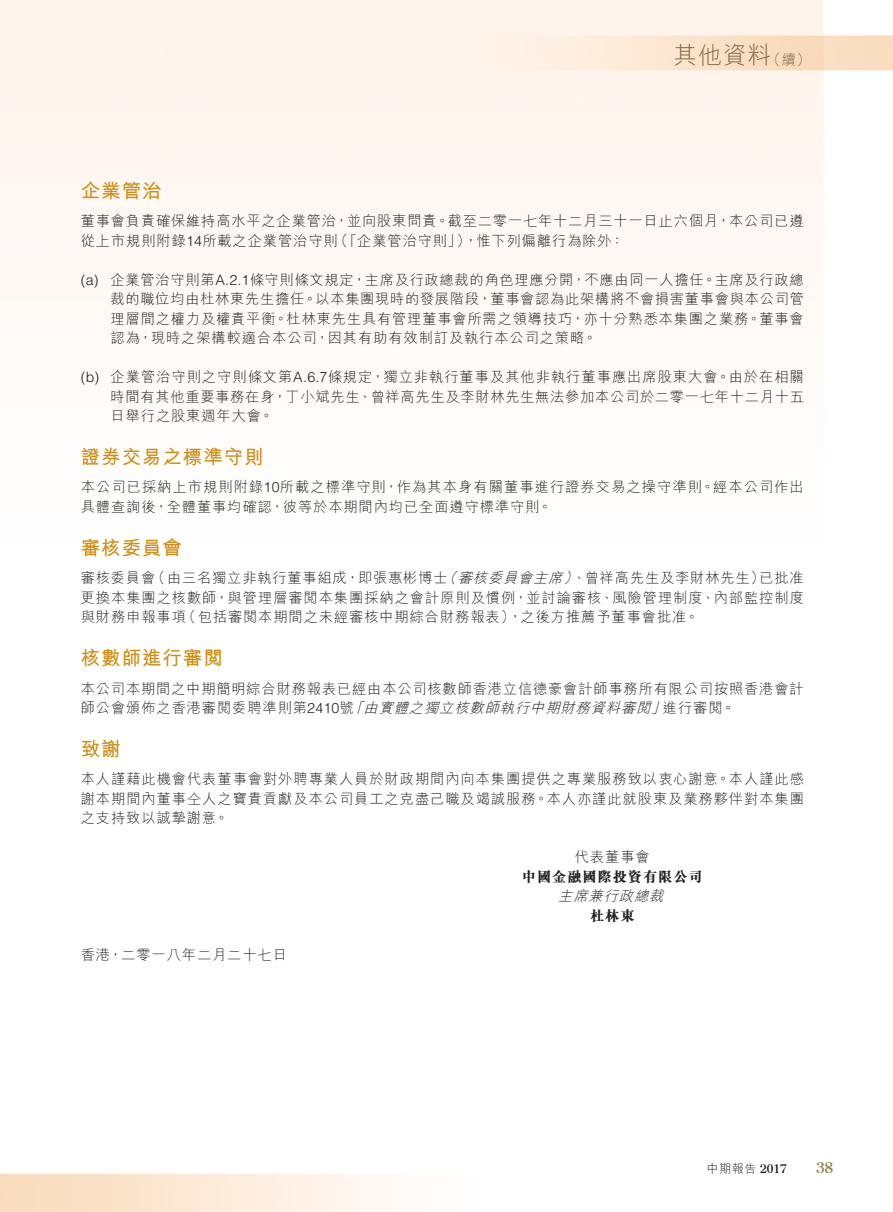
<style>
.page{position:relative;width:893px;height:1212px;background:#fff}
.page>*{position:absolute;margin:0;border:0;box-sizing:border-box;transform-origin:0 0}
.t1{font:300 24px "M Hei HK";color:#79663d}
.Heading_1{font:700 19.5px "M Hei HK";letter-spacing:.05em;color:#cd8f19}
.t2{font:700 15px "Else NPL Std";color:#9b8452}
.Body_Text{font:300 14.25px/19.5px "M Hei HK";letter-spacing:.065em;color:#231f20}
.Body_Text-2{font:italic 300 14.25px "M Hei HK";color:#231f20}
.Body_Text-3{font:800 14.25px "M Sung HK";letter-spacing:.065em;color:#231f20}
.Body_Text-4{font:300 14.25px "Helvetica LT Std";color:#231f20}
.t3{font:300 14.25px "M Hei HK";color:#79663d}
.t4{font:300 12px "M Hei HK";color:#231f20}
.s1{font-family:"Helvetica LT Std"}
.s2{font-style:italic}
.s3{font-family:"Else NPL Std";font-weight:700}
</style>
<div class="page">
<h1 class="t1" style="left:673px;top:43px;width:100px">其他資料</h1>
<p class="t3" style="left:766px;top:53px;width:46px">（續(</p>
<p class="Heading_1" style="left:81px;top:177px;width:82px">企業管治</p>
<p class="Body_Text" style="left:464px;top:211px;width:341px;text-indent:-383px">董事會負責確保維持高水平之企業管治，並向股東問責。截至二零一七年十二月三十一日止六個月，本公司已遵，惟下列偏離行為除外：</p>
<p class="Body_Text" style="left:334px;top:230px;width:139px">（「企業管治守則」）</p>
<p class="Body_Text" style="left:81px;top:230px;width:258px">從上市規則附錄<span class="s1">14</span>所載之企業管治守則</p>
<p class="Body_Text" style="left:111px;top:269px;width:695px">企業管治守則第<span class="s1">A.2.1</span>條守則條文規定，主席及行政總裁的角色理應分開，不應由同一人擔任。主席及行政總</p>
<p class="Body_Text-4" style="left:81px;top:271px;width:19px">)a(</p>
<p class="Body_Text-4" style="left:81px;top:368px;width:20px">b( )</p>
<p class="Body_Text" style="left:111px;top:289px;width:695px;text-align:justify">裁的職位均由杜林東先生擔任。以本集團現時的發展階段，董事會認為此架構將不會損害董事會與本公司管理層間之權力及權責平衡。杜林東先生具有管理董事會所需之領導技巧，亦十分熟悉本集團之業務。董事會認為，現時之架構較適合本公司，因其有助有效制訂及執行本公司之策略。</p>
<p class="Body_Text" style="left:111px;top:367px;width:695px">企業管治守則之守則條文第<span class="s1">A.6.7</span>條規定，獨立非執行董事及其他非執行董事應出席股東大會。由於在相關</p>
<p class="Body_Text" style="left:111px;top:386px;width:695px">時間有其他重要事務在身，丁小斌先生、曾祥高先生及李財林先生無法參加本公司於二零一七年十二月十五日舉行之股東週年大會。</p>
<p class="Heading_1" style="left:81px;top:443px;width:184px">證券交易之標準守則</p>
<p class="Body_Text" style="left:81px;top:477px;width:725px">本公司已採納上市規則附錄<span class="s1">10</span>所載之標準守則，作為其本身有關董事進行證券交易之操守準則。經本公司作出具體查詢後，全體董事均確認，彼等於本期間內均已全面遵守標準守則。</p>
<p class="Heading_1" style="left:81px;top:534px;width:103px">審核委員會</p>
<p class="Body_Text" style="left:759px;top:568px;width:46px">已批准</p>
<p class="Body_Text" style="left:563px;top:568px;width:203px"><span class="s2">）</span>、曾祥高先生及李財林先生）</p>
<p class="Body_Text" style="left:151px;top:568px;width:298px">（由三名獨立非執行董事組成，即張惠彬博士</p>
<p class="Body_Text-2" style="left:442px;top:571px;width:20px">（</p>
<p class="Body_Text" style="left:81px;top:568px;width:76px">審核委員會</p>
<p class="Body_Text" style="left:81px;top:587px;width:725px">更換本集團之核數師，與管理層審閱本集團採納之會計原則及慣例，並討論審核、風險管理制度、內部監控制度</p>
<p class="Body_Text" style="left:182px;top:607px;width:519px">（包括審閱本期間之未經審核中期綜合財務報表，）之後方推薦予董事會批准。</p>
<p class="Body_Text-2" style="left:458px;top:571px;width:110px">審核委員會主席</p>
<p class="Body_Text" style="left:81px;top:607px;width:107px">與財務申報事項</p>
<p class="Heading_1" style="left:81px;top:644px;width:144px">核數師進行審閱</p>
<p class="Body_Text" style="left:663px;top:678px;width:142px;text-indent:-582px">本公司本期間之中期簡明綜合財務報表已經由本公司核數師香港立信德豪會計師事務所有限公司按照香港會計進行審閱。</p>
<p class="Body_Text" style="left:81px;top:698px;width:275px">師公會頒佈之香港審閱委聘準則第<span class="s1">2410</span>號</p>
<p class="Heading_1" style="left:81px;top:735px;width:41px">致謝</p>
<p class="Body_Text" style="left:81px;top:769px;width:725px;text-align:justify">本人謹藉此機會代表董事會對外聘專業人員於財政期間內向本集團提供之專業服務致以衷心謝意。本人謹此感謝本期間內董事仝人之寶貴貢獻及本公司員工之克盡己職及竭誠服務。本人亦謹此就股東及業務夥伴對本集團之支持致以誠摯謝意。</p>
<p class="Body_Text" style="left:575px;top:847px;width:76px">代表董事會</p>
<p class="Body_Text-3" style="left:522px;top:869px;width:182px">中國金融國際投資有限公司</p>
<p class="Body_Text-2" style="left:558px;top:889px;width:110px">主席兼行政總裁</p>
<p class="Body_Text-3" style="left:590px;top:908px;width:46px">杜林東</p>
<p class="Body_Text" style="left:81px;top:944px;width:208px">香港，二零一八年二月二十七日</p>
<p class="Body_Text-2" style="left:364px;top:700px;width:292px">由實體之獨立核數師執行中期財務資料審閱</p>
<p class="Body_Text-2" style="left:349px;top:700px;width:20px">「</p>
<p class="Body_Text-2" style="left:651px;top:700px;width:20px">」</p>
<p class="t4" style="left:707px;top:1162px;width:81px">中期報告 <span class="s3">2017</span></p>
<p class="t2" style="left:816px;top:1158px;width:18px">38</p>
</div>
